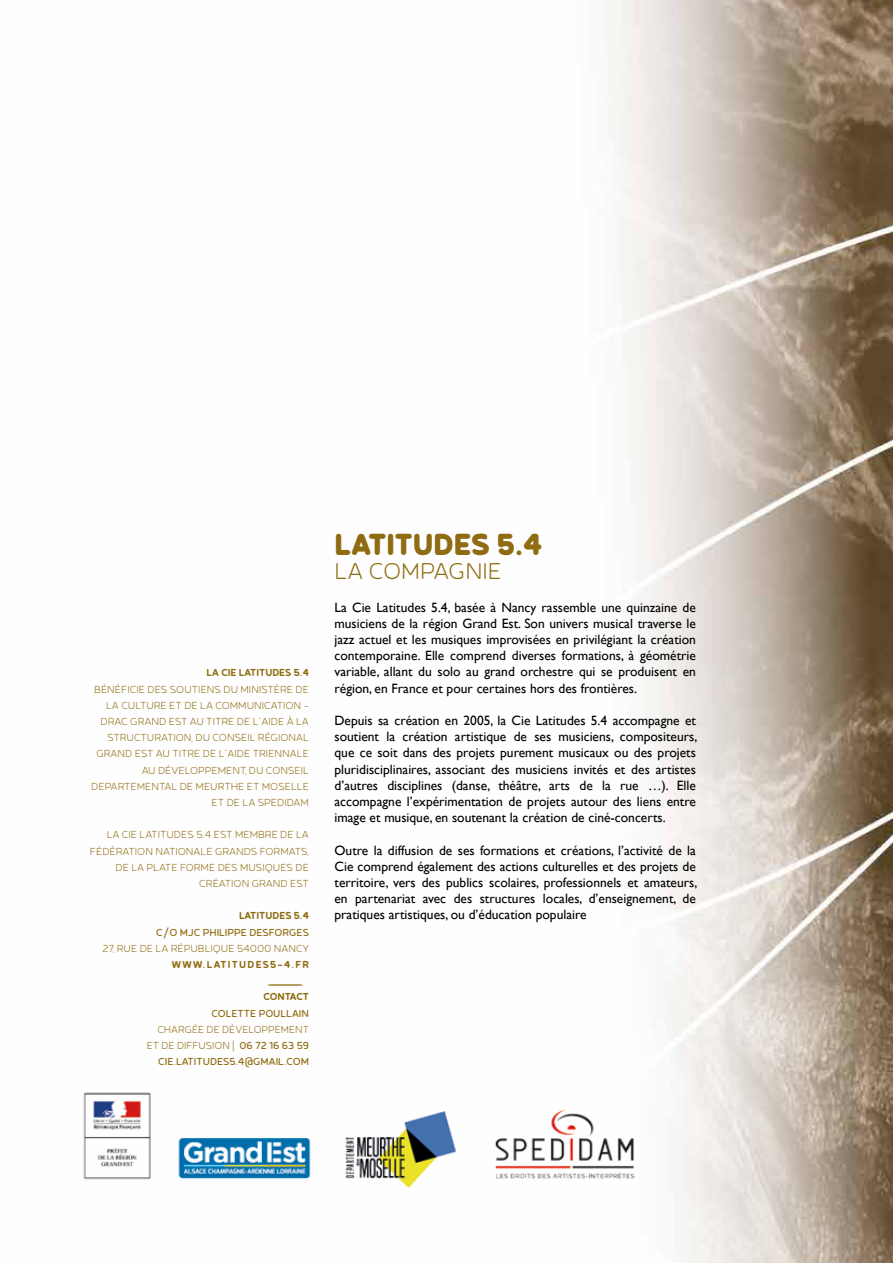
<style>
.page{position:relative;width:893px;height:1263px;background:#fff}
.page>*{position:absolute;margin:0;border:0;box-sizing:border-box;transform-origin:0 0}
.t1{font:900 36px "Betm Rounded";color:#8f6c11}
.t2{font:300 27px "Betm Rounded";color:#8f6c11}
.t3{font:13.5px/16.2px "Gill Sans";color:#000;text-align:justify}
.t4{font:600 13.5px "Betm Rounded";color:#8f6c11;scale:8 1}
.t5{font:300 12px/16.2px "Betm Rounded";color:#8f6c11;text-align:right}
.t6{font:12px "Betm Rounded";color:#8f6c11}
.t7{font:600 12px "Betm Rounded";color:#8f6c11}
.t8{font:600 12px "Betm Rounded";letter-spacing:.1em;color:#8f6c11}
.s1{font-weight:400}
</style>
<div class="page">
<img style="left:612px;top:0;width:281px;height:1263px">
<img style="left:83px;top:1092px;width:373px;height:96px">
<img style="left:495px;top:1073px;width:223px;height:141px">
<p class="t7" style="left:207px;top:665px;width:104px">LA CIE LATITUDES 5.4</p>
<p class="t5" style="left:91px;top:680px;width:219px">BÉNÉFICIE DES SOUTIENS DU MINISTÈRE DE LA CULTURE ET DE LA COMMUNICATION – DRAC GRAND EST AU TITRE DE L’AIDE À LA STRUCTURATION, DU CONSEIL RÉGIONAL GRAND EST AU TITRE DE L’AIDE TRIENNALE AU DÉVELOPPEMENT, DU CONSEIL DEPARTEMENTAL DE MEURTHE ET MOSELLE ET DE LA SPEDIDAM</p>
<p class="t5" style="left:90px;top:826px;width:221px">LA CIE LATITUDES 5.4 EST MEMBRE DE LA<br>FÉDÉRATION NATIONALE GRANDS FORMATS,<br>DE LA PLATE FORME DES MUSIQUES DE<br>CRÉATION GRAND EST</p>
<p class="t7" style="left:239px;top:908px;width:71px">LATITUDES 5.4</p>
<p class="t6" style="left:156px;top:925px;width:154px">C/O MJC PHILIPPE DESFORGES</p>
<p class="t5" style="left:102px;top:940px;width:208px">27, RUE DE LA RÉPUBLIQUE 54000 NANCY</p>
<p class="t8" style="left:172px;top:957px;width:139px">WWW.LATITUDES5-4.FR</p>
<p class="t4" style="left:261px;top:972px;width:7px">_</p>
<p class="t7" style="left:263px;top:989px;width:47px">CONTACT</p>
<p class="t6" style="left:211px;top:1006px;width:99px">COLETTE POULLAIN</p>
<p class="t5" style="left:147px;top:1021px;width:164px">CHARGÉE DE DÉVELOPPEMENT<br>ET DE DIFFUSION | <span class="s1">06 72 16 63 59<br>CIE.LATITUDES5.4@GMAIL.COM</span></p>
<h1 class="t1" style="left:334px;top:521px;width:209px">LATITUDES 5.4</h1>
<h2 class="t2" style="left:334px;top:556px;width:169px">LA COMPAGNIE</h2>
<p class="t3" style="left:334px;top:599px;width:363px">La Cie Latitudes 5.4, basée à Nancy rassemble une quinzaine de musiciens de la région Grand Est. Son univers musical traverse le jazz actuel et les musiques improvisées en privilégiant la création contemporaine. Elle comprend diverses formations, à géométrie variable, allant du solo au grand orchestre qui se produisent en région, en France et pour certaines hors des frontières.</p>
<p class="t3" style="left:334px;top:712px;width:364px">Depuis sa création en 2005, la Cie Latitudes 5.4 accompagne et soutient la création artistique de ses musiciens, compositeurs, que ce soit dans des projets purement musicaux ou des projets pluridisciplinaires, associant des musiciens invités et des artistes d’autres disciplines (danse, théâtre, arts de la rue …). Elle accompagne l’expérimentation de projets autour des liens entre image et musique, en soutenant la création de ciné-concerts.</p>
<p class="t3" style="left:334px;top:842px;width:364px">Outre la diffusion de ses formations et créations, l’activité de la Cie comprend également des actions culturelles et des projets de territoire, vers des publics scolaires, professionnels et amateurs, en partenariat avec des structures locales, d’enseignement, de pratiques artistiques, ou d’éducation populaire</p>
</div>
